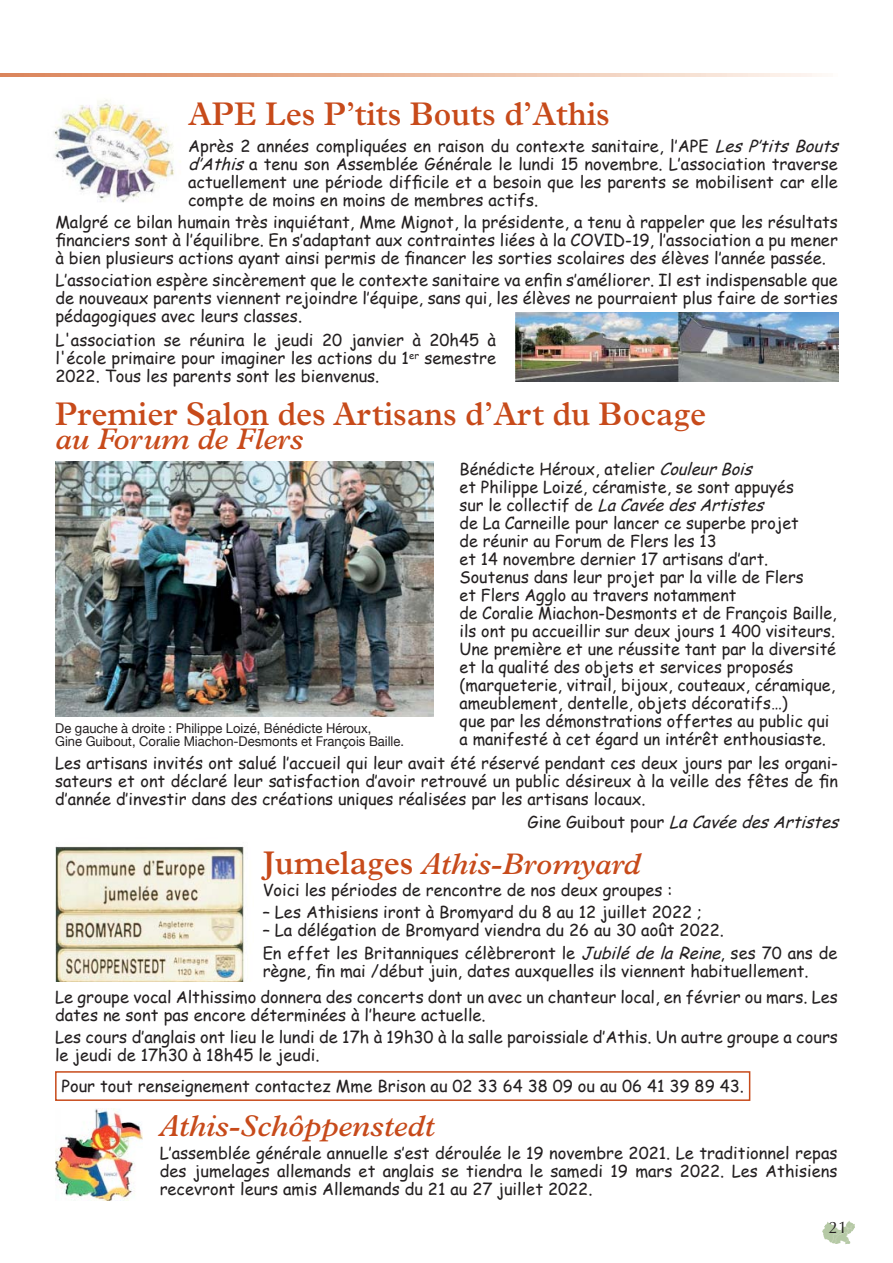
<style>
.page{position:relative;width:893px;height:1263px;background:#fff}
.page>*{position:absolute;margin:0;border:0;box-sizing:border-box;transform-origin:0 0}
.t1{font:600 33px "Plantin";color:#c74a1a;scale:.95 1}
.t2{font:italic 600 30px "Plantin";color:#c74a1a;scale:.95 1}
.t3{font:16.5px/18px "Comic Sans MS";color:#231f20}
.t4{font:italic 16.5px "Comic Sans MS";color:#231f20}
.t5{font:16.5px "Optima";color:#231f20}
.t6{font:13.5px/13.5px "Helvetica Neue";color:#231f20;scale:.96 1}
.s1{font-style:italic}
.s2{font-style:normal}
.s3{font-style:normal;font-size:33px}
</style>
<div class="page">
<img style="left:827px;top:1221px;width:26px;height:9px">
<svg style="left:0;top:74px;width:822px;height:3px;background:#ebbaa0"></svg>
<img style="left:55px;top:1108px;width:87px;height:93px">
<img style="left:55px;top:846px;width:190px;height:135px">
<div style="left:55px;top:1071px;width:695px;height:30px;border:2px solid #c74a1a"></div>
<img style="left:55px;top:462px;width:379px;height:255px">
<img style="left:516px;top:313px;width:322px;height:69px">
<img style="left:54px;top:99px;width:120px;height:104px">
<h1 class="t1" style="left:188px;top:102px;width:445px">APE Les P’tits Bouts d’Athis</h1>
<p class="t3" style="left:188px;top:136px;width:657px">Après 2 années compliquées en raison du contexte sanitaire, l’APE <span class="s1">LesP’titsBouts d’Athis</span>a tenu son Assemblée Générale le lundi 15 novembre. L’association traverse actuellement une période difficile et a besoin que les parents se mobilisent car elle compte de moins en moins de membres actifs.</p>
<p class="t3" style="left:55px;top:212px;width:784px;text-align:justify">Malgré ce bilan humain très inquiétant, Mme Mignot, la présidente, a tenu à rappeler que les résultats financiers sont à l’équilibre. En s’adaptant aux contraintes liées à la COVID-19, l’association a pu mener à bien plusieurs actions ayant ainsi permis de financer les sorties scolaires des élèves l’année passée.</p>
<p class="t3" style="left:55px;top:271px;width:784px;text-align:justify">L’association espère sincèrement que le contexte sanitaire va enfin s’améliorer. Il est indispensable que de nouveaux parents viennent rejoindre l’équipe, sans qui, les élèves ne pourraient plus faire de sorties pédagogiques avec leurs classes.</p>
<p class="t3" style="left:55px;top:330px;width:442px;text-align:justify">L'association se réunira le jeudi 20 janvier à 20h45 à l'école primaire pour imaginer les actions du 1<sup>er</sup> semestre 2022. Tous les parents sont les bienvenus.</p>
<h1 class="t1" style="left:55px;top:402px;width:686px">Premier Salon des Artisans d’Art du Bocage</h1>
<h2 class="t2" style="left:55px;top:428px;width:263px">au Forum de Flers</h2>
<p class="t3" style="left:460px;top:459px;width:379px">Bénédicte Héroux, atelier <span class="s1">CouleurBois<br></span>et Philippe Loizé, céramiste, se sont appuyés<br>s u r l e c o l l e c t i f d e <span class="s1">La CavéedesArtistes<br></span>de La Carneille pour lancer ce superbe projet<br>de réunir au Forum de Flers les 13<br>et 14 novembre dernier 17 artisans d’art.<br>Soutenus dans leur projet par la ville de Flers<br>et Flers Agglo au travers notamment<br>de Coralie Miachon-Desmonts et de François Baille, ils ont pu accueillir sur deux jours 1 400 visiteurs.<br>Une première et une réussite tant par la diversité et la qualité des objets et services proposés (marqueterie, vitrail, bijoux, couteaux, céramique, ameublement, dentelle, objets décoratifs…)<br>que par les démonstrations offertes au public qui a manifesté à cet égard un intérêt enthousiaste.</p>
<p class="t3" style="left:55px;top:754px;width:784px;text-align:justify">Les artisans invités ont salué l’accueil qui leur avait été réservé pendant ces deux jours par les organi&shy;sateurs et ont déclaré leur satisfaction d’avoir retrouvé un public désireux à la veille des fêtes de fin d’année d’investir dans des créations uniques réalisées par les artisans locaux.</p>
<p class="t4" style="left:528px;top:809px;width:318px"><span class="s2">G i n e G u i b o u t p o u r</span> LaCavéedesArtistes</p>
<p class="t6" style="left:55px;top:721px;width:365px">De gauche à droite : Philippe Loizé, Bénédicte Héroux,<br>Gine Guibout, Coralie Miachon-Desmonts et François Baille.</p>
<h2 class="t2" style="left:263px;top:853px;width:399px"><span class="s3">Jumelages</span> Athis-Bromyard</h2>
<p class="t3" style="left:263px;top:880px;width:411px">Voici les périodes de rencontre de nos deux groupes :</p>
<p class="t3" style="left:263px;top:903px;width:441px">– Les Athisiens iront à Bromyard du 8 au 12 juillet 2022 ;</p>
<p class="t3" style="left:263px;top:919px;width:576px;line-height:22.2px">– La délégation de Bromyard viendra du 26 au 30 août 2022.<br>En effet les Britanniques célèbreront le <span class="s1">JubilédelaReine</span>, ses 70 ans de</p>
<p class="t3" style="left:263px;top:961px;width:547px">règne, fin mai /début juin, dates auxquelles ils viennent habituellement.</p>
<p class="t3" style="left:55px;top:987px;width:784px">Le groupe vocal Althissimo donnera des concerts dont un avec un chanteur local, en février ou mars. Les dates ne sont pas encore déterminées à l’heure actuelle.</p>
<p class="t3" style="left:55px;top:1027px;width:784px">Les cours d’anglais ont lieu le lundi de 17h à 19h30 à la salle paroissiale d’Athis. Un autre groupe a cours le jeudi de 17h30 à 18h45 le jeudi.</p>
<p class="t3" style="left:61px;top:1076px;width:684px">Pour tout renseignement contactez Mme Brison au 02 33 64 38 09 ou au 06 41 39 89 43.</p>
<h2 class="t2" style="left:160px;top:1115px;width:291px">Athis-Schôppenstedt</h2>
<p class="t3" style="left:160px;top:1143px;width:679px;text-align:justify">L’assemblée générale annuelle s’est déroulée le 19 novembre 2021. Le traditionnel repas des jumelages allemands et anglais se tiendra le samedi 19 mars 2022. Les Athisiens recevront leurs amis Allemands du 21 au 27 juillet 2022.</p>
<p class="t5" style="left:829px;top:1218px;width:20px">21</p>
</div>
